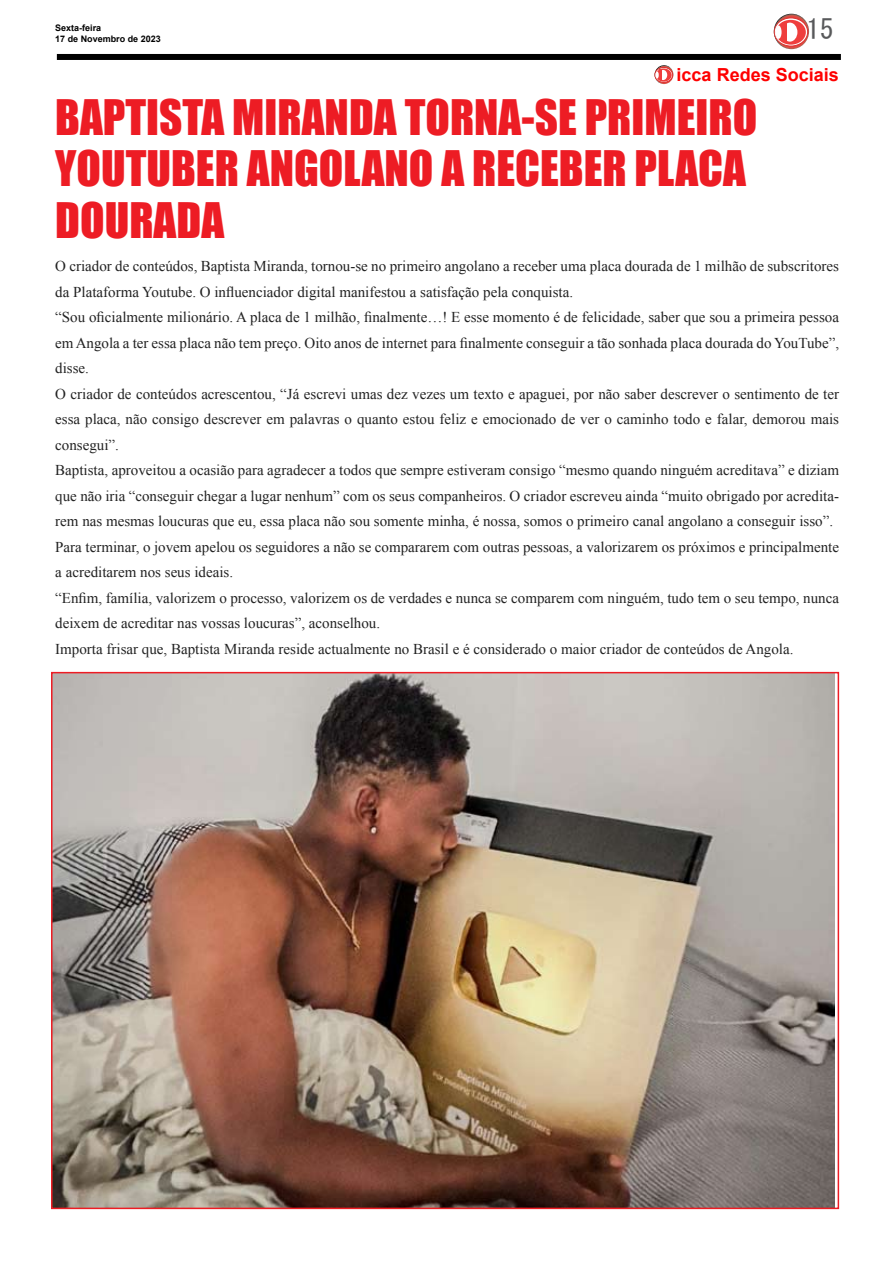
<style>
.page{position:relative;width:893px;height:1263px;background:#fff}
.page>*{position:absolute;margin:0;border:0;box-sizing:border-box;transform-origin:0 0}
.t1{font:45px/51.8px "Impact";color:#ed1c24}
.t2{font:27px "MS Gothic";color:#58595b}
.t3{font:700 18px "Arial";color:#fe0000}
.t4{font:15px/25.5px "Times New Roman";color:#222}
.t5{font:700 9px/10.8px "Arial";color:#000}
</style>
<div class="page">
<div style="left:57px;top:54px;width:784px;height:6px;background:#000"></div>
<svg style="left:774px;top:14px;width:35px;height:35px"></svg>
<svg style="left:774px;top:18px;width:34px;height:28px"></svg>
<div style="left:774px;top:18px;width:34px;height:28px;border:1px solid #d9322f;border-radius:50%"></div>
<svg style="left:776px;top:20px;width:30px;height:25px"></svg>
<div style="left:776px;top:26px;width:5px;height:13px;background:#fff;border-radius:50%"></div>
<div style="left:782px;top:23px;width:15px;height:19px;background:#fff;border-radius:50%"></div>
<hr style="left:782px;top:22px;width:4px;height:20px;background:#ef3e3d">
<svg style="left:655px;top:65px;width:18px;height:19px"></svg>
<div style="left:655px;top:67px;width:18px;height:16px;border:1px solid #d9322f;border-radius:50%"></div>
<svg style="left:656px;top:68px;width:16px;height:14px"></svg>
<svg style="left:659px;top:70px;width:8px;height:10px"></svg>
<svg style="left:656px;top:70px;width:5px;height:10px"></svg>
<img style="left:54px;top:675px;width:781px;height:531px">
<p class="t5" style="left:55px;top:23px;width:107px">Sexta-feira<br>17 de Novembro de 2023</p>
<h2 class="t2" style="left:807px;top:16px;width:28px">15</h2>
<p class="t3" style="left:677px;top:62px;width:164px">icca Redes Sociais</p>
<h1 class="t1" style="left:55px;top:90px;width:703px">BAPTISTA MIRANDA TORNA-SE PRIMEIRO<br>YOUTUBER ANGOLANO A RECEBER PLACA<br>DOURADA</h1>
<p class="t4" style="left:55px;top:253px;width:785px">O criador de conteúdos, Baptista Miranda, tornou-se no primeiro angolano a receber uma placa dourada de 1 milhão de subscritores da Plataforma Youtube. O influenciador digital manifestou a satisfação pela conquista.<br>“Sou oficialmente milionário. A placa de 1 milhão, finalmente…! E esse momento é de felicidade, saber que sou a primeira pessoa em Angola a ter essa placa não tem preço. Oito anos de internet para finalmente conseguir a tão sonhada placa dourada do YouTube”, disse.<br>O criador de conteúdos acrescentou, “Já escrevi umas dez vezes um texto e apaguei, por não saber descrever o sentimento de ter essa placa, não consigo descrever em palavras o quanto estou feliz e emocionado de ver o caminho todo e falar, demorou mais consegui”.<br>Baptista, aproveitou a ocasião para agradecer a todos que sempre estiveram consigo “mesmo quando ninguém acreditava” e diziam que não iria “conseguir chegar a lugar nenhum” com os seus companheiros. O criador escreveu ainda “muito obrigado por acredita&shy;rem nas mesmas loucuras que eu, essa placa não sou somente minha, é nossa, somos o primeiro canal angolano a conseguir isso”.<br>Para terminar, o jovem apelou os seguidores a não se compararem com outras pessoas, a valorizarem os próximos e principalmente a acreditarem nos seus ideais.<br>“Enfim, família, valorizem o processo, valorizem os de verdades e nunca se comparem com ninguém, tudo tem o seu tempo, nunca deixem de acreditar nas vossas loucuras”, aconselhou.<br>Importa frisar que, Baptista Miranda reside actualmente no Brasil e é considerado o maior criador de conteúdos de Angola.</p>
</div>
